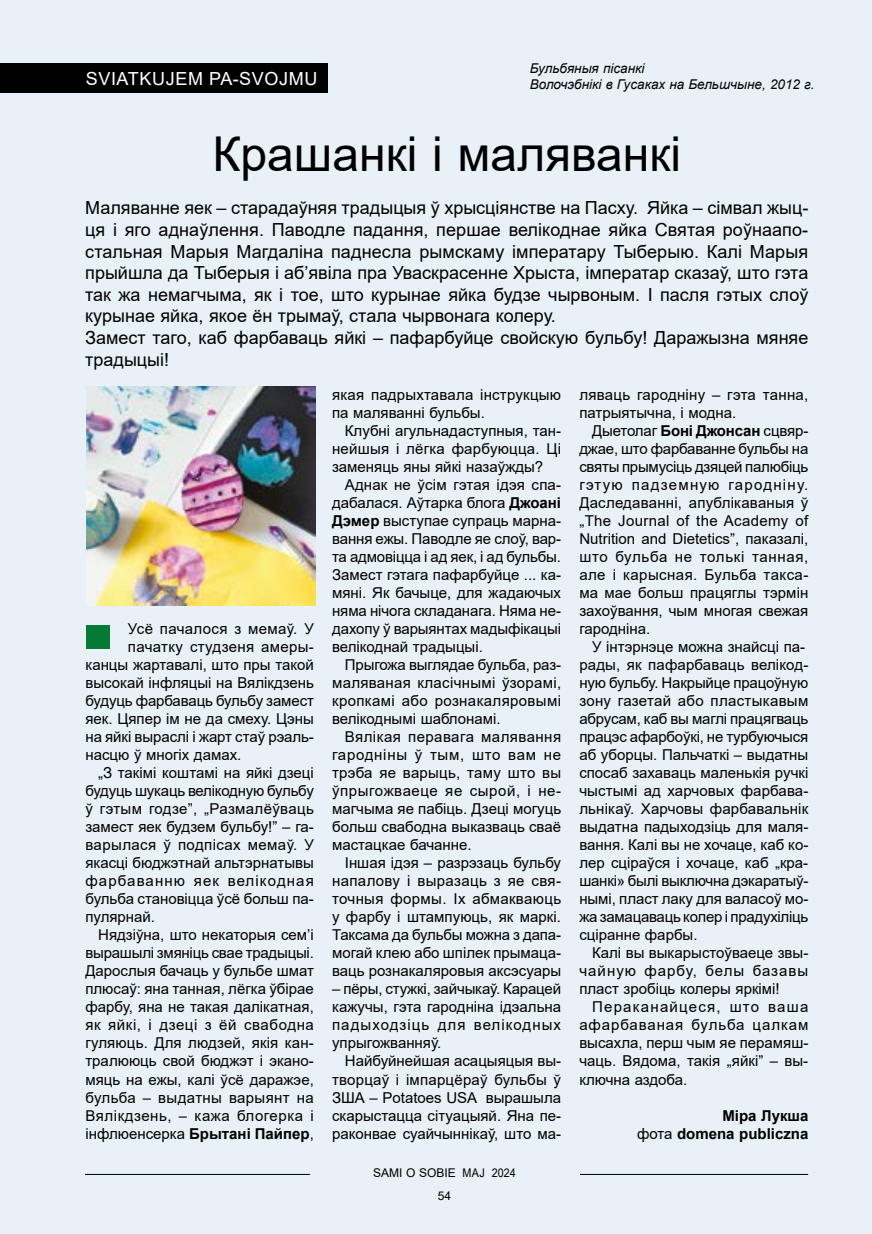
<style>
.page{position:relative;width:872px;height:1234px;background:#fff}
.page>*{position:absolute;margin:0;border:0;box-sizing:border-box;transform-origin:0 0}
.t1{font:48px "Arial";color:#000}
.t2{font:18px/21.6px "Arial";color:#000}
.t3{font:18px "Arial";letter-spacing:.035em;color:#fff}
.t4{font:15px/18px "Arial";color:#000;text-align:justify}
.t5{font:15px "Arial";letter-spacing:.025em;color:#000}
.t6{font:700 15px/18px "Arial";color:#000;text-align:right}
.t7{font:15px "Arial";letter-spacing:.035em;color:#000}
.t8{font:15px "Arial";letter-spacing:.03em;color:#000}
.t9{font:15px "Arial";letter-spacing:.04em;color:#000}
.t10{font:15px "Arial";letter-spacing:.075em;color:#000}
.t11{font:15px "Arial";letter-spacing:.02em;color:#000}
.t12{font:italic 13.5px/16.2px "Arial";color:#000}
.t13{font:12px/22.8px "Arial";color:#000;text-align:center}
.s1{font-weight:700}
.s2{font-weight:400}
</style>
<div class="page">
<div style="left:0;top:0;width:872px;height:1233px;background:#e8f1f7"></div>
<hr style="left:85px;top:1173px;width:723px;height:1px;background:#000">
<div style="left:310px;top:1168px;width:270px;height:17px;background:#e8f1f7"></div>
<div style="left:0;top:63px;width:327px;height:30px;background:#000"></div>
<div style="left:86px;top:625px;width:24px;height:23px;background:#057a34"></div>
<img style="left:86px;top:387px;width:229px;height:218px">
<p class="t3" style="left:86px;top:66px;width:233px">SVIATKUJEM PA-SVOJMU</p>
<p class="t12" style="left:530px;top:60px;width:286px">Бульбяныя пісанкі<br>Волочэбнікі в Гусаках на Бельшчыне, 2012 г.</p>
<h1 class="t1" style="left:213px;top:121px;width:470px">Крашанкі і маляванкі</h1>
<p class="t2" style="left:85px;top:197px;width:724px">Маляванне яек – старадаўняя традыцыя ў хрысціянстве на Пасху. Яйка – сімвал жыц&shy;ця і яго аднаўлення. Паводле падання, першае велікоднае яйка Святая роўнаапо&shy;стальная Марыя Магдаліна паднесла рымскаму імператару Тыберыю. Калі Марыя прыйшла да Тыберыя і аб’явіла пра Уваскрасенне Хрыста, імператар сказаў, што гэта так жа немагчыма, як і тое, што курынае яйка будзе чырвоным. І пасля гэтых слоў курынае яйка, якое ён трымаў, стала чырвонага колеру.<br>Замест таго, каб фарбаваць яйкі – пафарбуйце свойскую бульбу! Даражызна мяняе традыцыі!</p>
<p class="t5" style="left:128px;top:618px;width:187px">Усё пачалося з мемаў. У</p>
<p class="t11" style="left:128px;top:636px;width:187px">пачатку студзеня амеры-</p>
<p class="t4" style="left:85px;top:655px;width:230px">канцы жартавалі, што пры такой</p>
<p class="t4" style="left:85px;top:673px;width:230px">высокай інфляцыі на Вялікдзень</p>
<p class="t4" style="left:85px;top:691px;width:230px">будуць фарбаваць бульбу замест</p>
<p class="t4" style="left:85px;top:709px;width:230px">яек. Цяпер ім не да смеху. Цэны</p>
<p class="t4" style="left:85px;top:727px;width:230px">на яйкі выраслі і жарт стаў рэаль-</p>
<p class="t4" style="left:85px;top:745px;width:157px">насцю ў многіх дамах.</p>
<p class="t4" style="left:98px;top:763px;width:217px">„З такімі коштамі на яйкі дзеці</p>
<p class="t4" style="left:85px;top:781px;width:230px">будуць шукаць велікодную бульбу</p>
<p class="t5" style="left:85px;top:798px;width:230px">ў гэтым годзе”, „Размалёўваць</p>
<p class="t4" style="left:85px;top:817px;width:230px">замест яeк будзем бульбу!” – га-</p>
<p class="t8" style="left:85px;top:834px;width:230px">варылася ў подпісах мемаў. У</p>
<p class="t4" style="left:85px;top:853px;width:230px">якасці бюджэтнай альтэрнатывы</p>
<p class="t10" style="left:85px;top:870px;width:230px">фарбаванню яек велікодная</p>
<p class="t4" style="left:85px;top:889px;width:230px">бульба становіцца ўсё больш па-</p>
<p class="t4" style="left:85px;top:907px;width:71px">пулярнай.</p>
<p class="t4" style="left:98px;top:925px;width:217px">Нядзіўна, што некаторыя сем’і</p>
<p class="t4" style="left:85px;top:943px;width:230px">вырашылі змяніць свае традыцыі.</p>
<p class="t4" style="left:85px;top:961px;width:230px">Дарослыя бачаць у бульбе шмат</p>
<p class="t4" style="left:85px;top:979px;width:230px">плюсаў: яна танная, лёгка ўбірае</p>
<p class="t4" style="left:85px;top:997px;width:230px">фарбу, яна не такая далікатная,</p>
<p class="t9" style="left:85px;top:1014px;width:230px">як яйкі, і дзеці з ёй свабодна</p>
<p class="t4" style="left:85px;top:1033px;width:230px">гуляюць. Для людзей, якія кан-</p>
<p class="t4" style="left:85px;top:1051px;width:230px">тралююць свой бюджэт і экано-</p>
<p class="t4" style="left:85px;top:1069px;width:230px">мяць на ежы, калі ўсё даражэе,</p>
<p class="t5" style="left:85px;top:1086px;width:230px">бульба – выдатны варыянт на</p>
<p class="t7" style="left:85px;top:1104px;width:230px">Вялікдзень, – кажа блогерка і</p>
<p class="t4" style="left:85px;top:1123px;width:230px">інфлюенсерка <span class="s1">Брытані Пайпер</span>,</p>
<p class="t4" style="left:332px;top:385px;width:230px">якая падрыхтавала інструкцыю па маляванні бульбы.</p>
<p class="t4" style="left:332px;top:421px;width:230px;text-indent:13px">Клубні агульнадаступныя, тан&shy;нейшыя і лёгка фарбуюцца. Ці заменяць яны яйкі назаўжды?</p>
<p class="t4" style="left:332px;top:475px;width:230px;text-indent:13px">Аднак не ўсім гэтая ідэя спа&shy;дабалася. Аўтарка блога <span class="s1">Джоані Дэмер</span> выступае супраць марна&shy;вання ежы. Паводле яе слоў, вар&shy;та адмовіцца і ад яек, і ад бульбы.<br>Замест гэтага пафарбуйце ... ка&shy;мяні. Як бачыце, для жадаючых няма нічога складанага. Няма не&shy;дахопу ў варыянтах мадыфікацыі велікоднай традыцыі.</p>
<p class="t4" style="left:332px;top:655px;width:231px;text-indent:13px">Прыгожа выглядае бульба, раз&shy;маляваная класічнымі ўзорамі, кропкамі або рознакаляровымі велікоднымі шаблонамі.</p>
<p class="t4" style="left:332px;top:727px;width:231px;text-indent:13px">Вялікая перавага малявання гародніны ў тым, што вам не трэба яе варыць, таму што вы ўпрыгожваеце яе сырой, і не&shy;магчыма яе пабіць. Дзеці могуць больш свабодна выказваць сваё мастацкае бачанне.</p>
<p class="t4" style="left:332px;top:853px;width:231px;text-indent:13px">Іншая ідэя – разрэзаць бульбу напалову і выразаць з яе свя&shy;точныя формы. Іх абмакваюць у фарбу і штампуюць, як маркі.<br>Таксама да бульбы можна з дапа&shy;могай клею або шпілек прымаца&shy;ваць рознакаляровыя аксэсуары</p>
<p class="t4" style="left:332px;top:979px;width:230px">– пёры, стужкі, зайчыкаў. Карацей кажучы, гэта гародніна ідэальна падыходзіць для велікодных упрыгожванняў.</p>
<p class="t4" style="left:332px;top:1051px;width:230px;text-indent:13px">Найбуйнейшая асацыяцыя вы&shy;творцаў і імпарцёраў бульбы ў ЗША – Potatoes USA вырашыла скарыстацца сітуацыяй. Яна пе&shy;раконвае суайчыннікаў, што ма-</p>
<p class="t13" style="left:373px;top:1161px;width:144px">SAMI O SOBIE MAJ 2024<br>54</p>
<p class="t4" style="left:579px;top:385px;width:230px">ляваць гародніну – гэта танна, патрыятычна, і модна.</p>
<p class="t4" style="left:579px;top:421px;width:230px;text-indent:13px">Дыетолаг <span class="s1">Боні Джонсан</span> сцвяр&shy;джае, што фарбаванне бульбы на святы прымусіць дзяцей палюбіць гэтую падземную гародніну.<br>Даследаванні, апублікаваныя ў „The Journal of the Academy of Nutrition and Dietetics”, паказалі, што бульба не толькі танная, але і карысная. Бульба такса&shy;ма мае больш працяглы тэрмін захоўвання, чым многая свежая гародніна.</p>
<p class="t4" style="left:579px;top:637px;width:230px;text-align:left;text-indent:13px">У інтэрнэце можна знайсці па&shy;рады, як пафарбаваць велікод&shy;ную бульбу. Накрыйце працоўную зону газетай або пластыкавым абрусам, каб вы маглі працягваць працэс афарбоўкі, не турбуючыся аб уборцы. Пальчаткі – выдатны спосаб захаваць маленькія ручкі чыстымі ад харчовых фарбава&shy;льнікаў. Харчовы фарбавальнік выдатна падыходзіць для маля&shy;вання. Калі вы не хочаце, каб ко&shy;лер сціраўся і хочаце, каб „кра&shy;шанкі» былі выключна дэкаратыў&shy;нымі, пласт лаку для валасоў мо&shy;жа замацаваць колер і прадухіліць сціранне фарбы.</p>
<p class="t4" style="left:579px;top:943px;width:230px;text-indent:13px">Калі вы выкарыстоўваеце звы&shy;чайную фарбу, белы базавы пласт зробіць колеры яркімі!</p>
<p class="t4" style="left:579px;top:997px;width:231px;text-indent:13px">Пераканайцеся, што ваша афарбаваная бульба цалкам высахла, перш чым яе перамяш&shy;чаць. Вядома, такія „яйкі” – вы&shy;ключна аздоба.</p>
<p class="t6" style="left:637px;top:1106px;width:173px">Міра Лукша<br><span class="s2">фота</span> domena publiczna</p>
</div>
